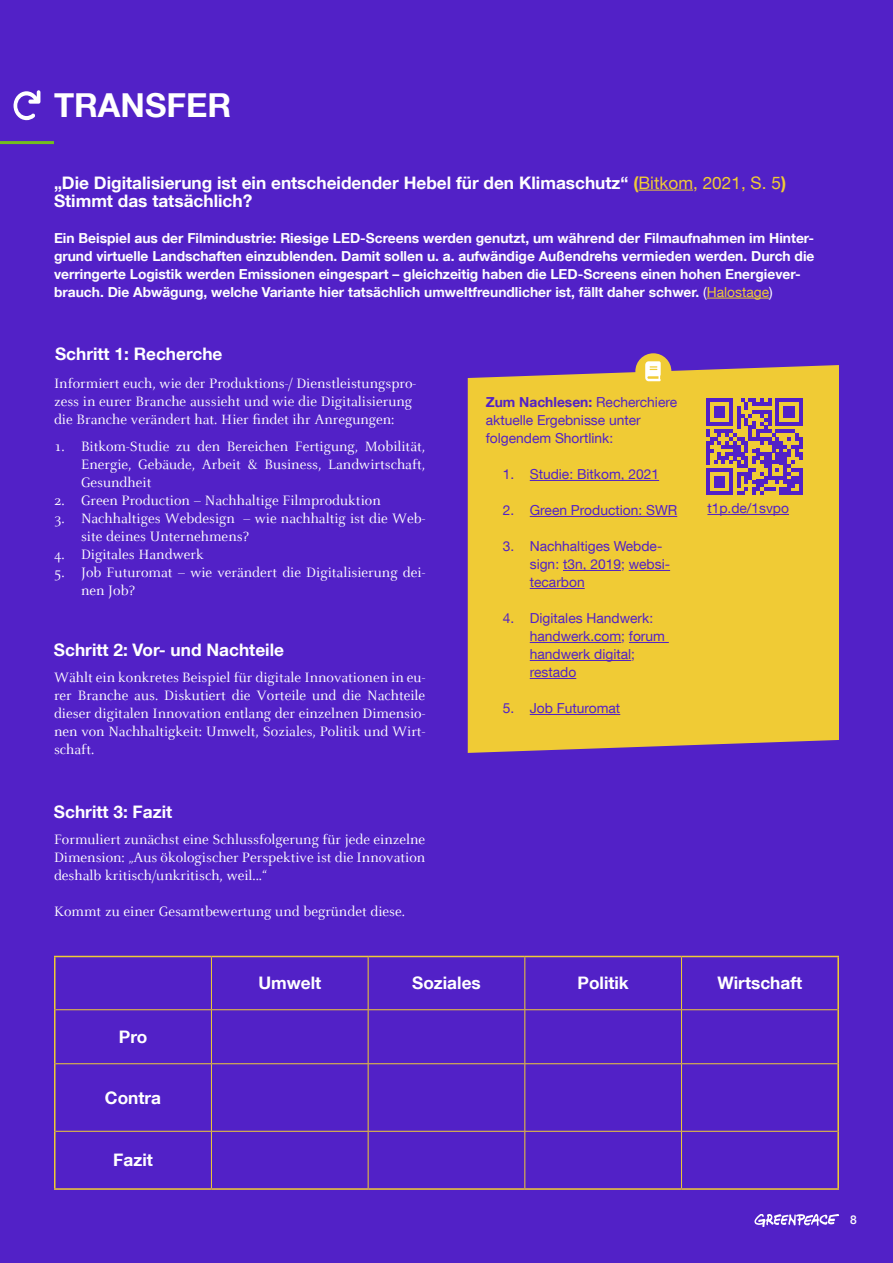
<style>
.page{position:relative;width:893px;height:1263px;background:#5221c7}
.page>*{position:absolute;margin:0;border:0;box-sizing:border-box;transform-origin:0 0}
.t1{font:700 33px "Helvetica Neue LT Com";color:#fff}
.t2{font:700 17.25px/18px "Helvetica Neue LT Com";color:#fff}
.t3{font:15px/18px "Celeste";color:#fff;text-align:justify}
.t4{font:700 13.8px/18px "Helvetica Neue LT Com";color:#fff}
.t5{font:13.8px/18px "Helvetica Neue LT Com";color:#5221c7}
.t6{font:500 12px "Helvetica Neue LT Com";color:#fff}
.s1{color:#f0cb35}
.s2{font-weight:400;color:#f0cb35}
.s3{font-weight:400}
.s4{font-weight:700}
</style>
<div class="page">
<hr style="left:638px;top:190px;width:55px;height:1px;background:#f0cb35">
<hr style="left:707px;top:298px;width:62px;height:1px;background:#f0cb35">
<hr style="left:54px;top:956px;width:157px;height:1px;background:#f0cb35">
<hr style="left:54px;top:957px;width:2px;height:53px;background:#f0cb35">
<hr style="left:211px;top:956px;width:157px;height:1px;background:#f0cb35">
<hr style="left:368px;top:956px;width:157px;height:1px;background:#f0cb35">
<hr style="left:525px;top:956px;width:156px;height:1px;background:#f0cb35">
<hr style="left:681px;top:956px;width:158px;height:1px;background:#f0cb35">
<hr style="left:837px;top:957px;width:2px;height:53px;background:#f0cb35">
<hr style="left:54px;top:1010px;width:2px;height:54px;background:#f0cb35">
<hr style="left:837px;top:1010px;width:2px;height:54px;background:#f0cb35">
<hr style="left:54px;top:1064px;width:2px;height:67px;background:#f0cb35">
<hr style="left:837px;top:1064px;width:2px;height:67px;background:#f0cb35">
<hr style="left:54px;top:1131px;width:2px;height:57px;background:#f0cb35">
<hr style="left:837px;top:1131px;width:2px;height:57px;background:#f0cb35">
<hr style="left:54px;top:1188px;width:157px;height:2px;background:#f0cb35">
<hr style="left:211px;top:1188px;width:157px;height:2px;background:#f0cb35">
<hr style="left:368px;top:1188px;width:157px;height:2px;background:#f0cb35">
<hr style="left:525px;top:1188px;width:156px;height:2px;background:#f0cb35">
<hr style="left:681px;top:1188px;width:158px;height:2px;background:#f0cb35">
<hr style="left:211px;top:957px;width:1px;height:52px;background:#f0cb35">
<hr style="left:368px;top:957px;width:1px;height:52px;background:#f0cb35">
<hr style="left:524px;top:957px;width:1px;height:52px;background:#f0cb35">
<hr style="left:681px;top:957px;width:1px;height:52px;background:#f0cb35">
<hr style="left:56px;top:1009px;width:155px;height:1px;background:#f0cb35">
<hr style="left:211px;top:1009px;width:157px;height:1px;background:#f0cb35">
<hr style="left:211px;top:1010px;width:1px;height:53px;background:#f0cb35">
<hr style="left:368px;top:1009px;width:157px;height:1px;background:#f0cb35">
<hr style="left:368px;top:1010px;width:1px;height:53px;background:#f0cb35">
<hr style="left:525px;top:1009px;width:156px;height:1px;background:#f0cb35">
<hr style="left:524px;top:1010px;width:1px;height:53px;background:#f0cb35">
<hr style="left:681px;top:1009px;width:156px;height:1px;background:#f0cb35">
<hr style="left:681px;top:1010px;width:1px;height:53px;background:#f0cb35">
<hr style="left:56px;top:1063px;width:155px;height:1px;background:#f0cb35">
<hr style="left:211px;top:1063px;width:157px;height:1px;background:#f0cb35">
<hr style="left:211px;top:1064px;width:1px;height:67px;background:#f0cb35">
<hr style="left:368px;top:1063px;width:157px;height:1px;background:#f0cb35">
<hr style="left:368px;top:1064px;width:1px;height:67px;background:#f0cb35">
<hr style="left:525px;top:1063px;width:156px;height:1px;background:#f0cb35">
<hr style="left:524px;top:1064px;width:1px;height:67px;background:#f0cb35">
<hr style="left:681px;top:1063px;width:156px;height:1px;background:#f0cb35">
<hr style="left:681px;top:1064px;width:1px;height:67px;background:#f0cb35">
<hr style="left:56px;top:1131px;width:155px;height:1px;background:#f0cb35">
<hr style="left:211px;top:1131px;width:157px;height:1px;background:#f0cb35">
<hr style="left:211px;top:1132px;width:1px;height:56px;background:#f0cb35">
<hr style="left:368px;top:1131px;width:157px;height:1px;background:#f0cb35">
<hr style="left:368px;top:1132px;width:1px;height:56px;background:#f0cb35">
<hr style="left:525px;top:1131px;width:156px;height:1px;background:#f0cb35">
<hr style="left:524px;top:1132px;width:1px;height:56px;background:#f0cb35">
<hr style="left:681px;top:1131px;width:156px;height:1px;background:#f0cb35">
<hr style="left:681px;top:1132px;width:1px;height:56px;background:#f0cb35">
<div style="left:468px;top:365px;width:371px;height:388px;background:#f0cb35"></div>
<div style="left:635px;top:353px;width:36px;height:36px;background:#f0cb35;border-radius:50%"></div>
<hr style="left:530px;top:480px;width:129px;height:1px;background:#5221c7">
<hr style="left:530px;top:516px;width:147px;height:1px;background:#5221c7">
<hr style="left:563px;top:570px;width:58px;height:1px;background:#5221c7">
<hr style="left:629px;top:570px;width:41px;height:1px;background:#5221c7">
<hr style="left:530px;top:588px;width:55px;height:1px;background:#5221c7">
<hr style="left:530px;top:642px;width:91px;height:1px;background:#5221c7">
<hr style="left:629px;top:642px;width:40px;height:1px;background:#5221c7">
<hr style="left:530px;top:660px;width:101px;height:1px;background:#5221c7">
<hr style="left:530px;top:678px;width:46px;height:1px;background:#5221c7">
<hr style="left:530px;top:714px;width:90px;height:1px;background:#5221c7">
<hr style="left:707px;top:514px;width:82px;height:1px;background:#5221c7">
<svg style="left:645px;top:361px;width:16px;height:20px"></svg>
<svg style="left:706px;top:398px;width:96px;height:97px"></svg>
<svg style="left:754px;top:1214px;width:85px;height:12px"></svg>
<hr style="left:0;top:141px;width:54px;height:3px;background:#73be1e">
<svg style="left:14px;top:90px;width:26px;height:30px"></svg>
<h1 class="t1" style="left:54px;top:84px;width:179px">TRANSFER</h1>
<p class="t2" style="left:54px;top:173px;width:734px">„Die Digitalisierung ist ein entscheidender Hebel für den Klimaschutz“ <span class="s1">(</span><span class="s2">Bitkom, 2021, S. 5</span><span class="s1">)<br></span>Stimmt das tatsächlich?</p>
<p class="t4" style="left:54px;top:229px;width:762px">Ein Beispiel aus der Filmindustrie: Riesige LED-Screens werden genutzt, um während der Filmaufnahmen im Hinter&shy;grund virtuelle Landschaften einzublenden. Damit sollen u. a. aufwändige Außendrehs vermieden werden. Durch die verringerte Logistik werden Emissionen eingespart – gleichzeitig haben die LED-Screens einen hohen Energiever&shy;brauch. Die Abwägung, welche Variante hier tatsächlich umweltfreundlicher ist, fällt daher schwer. <span class="s3">(</span><span class="s2">Halostage</span><span class="s3">)</span></p>
<p class="t2" style="left:55px;top:344px;width:169px">Schritt 1: Recherche</p>
<p class="t3" style="left:54px;top:375px;width:364px;text-align:left">Informiert euch, wie der Produktions-/ Dienstleistungspro&shy;zess in eurer Branche aussieht und wie die Digitalisierung die Branche verändert hat. Hier findet ihr Anregungen:</p>
<p class="t3" style="left:81px;top:438px;width:346px;text-indent:-27px">1. Bitkom-Studie zu den Bereichen Fertigung, Mobilität, Energie, Gebäude, Arbeit &amp; Business, Landwirtschaft, Gesundheit</p>
<p class="t3" style="left:54px;top:492px;width:328px">2. Green Production – Nachhaltige Filmproduktion</p>
<p class="t3" style="left:81px;top:510px;width:346px;text-indent:-27px">3. Nachhaltiges Webdesign – wie nachhaltig ist die Web&shy;site deines Unternehmens?</p>
<p class="t3" style="left:54px;top:546px;width:151px">4. Digitales Handwerk</p>
<p class="t3" style="left:81px;top:564px;width:346px;text-indent:-27px">5. Job Futuromat – wie verändert die Digitalisierung dei&shy;nen Job?</p>
<p class="t2" style="left:54px;top:641px;width:232px">Schritt 2: Vor- und Nachteile</p>
<p class="t3" style="left:54px;top:669px;width:373px">Wählt ein konkretes Beispiel für digitale Innovationen in eu&shy;rer Branche aus. Diskutiert die Vorteile und die Nachteile dieser digitalen Innovation entlang der einzelnen Dimensio&shy;nen von Nachhaltigkeit: Umwelt, Soziales, Politik und Wirt&shy;schaft.</p>
<p class="t2" style="left:54px;top:802px;width:120px">Schritt 3: Fazit</p>
<p class="t3" style="left:54px;top:831px;width:373px">Formuliert zunächst eine Schlussfolgerung für jede einzelne Dimension: „Aus ökologischer Perspektive ist die Innovation deshalb kritisch/unkritisch, weil...“</p>
<p class="t3" style="left:54px;top:903px;width:353px">Kommt zu einer Gesamtbewertung und begründet diese.</p>
<p class="t5" style="left:486px;top:393px;width:193px"><span class="s4">Zum Nachlesen:</span> Recherchiere aktuelle Ergebnisse unter folgendem Shortlink:</p>
<p class="t5" style="left:503px;top:465px;width:158px">1. Studie: Bitkom, 2021</p>
<p class="t5" style="left:503px;top:501px;width:176px">2. Green Production: SWR</p>
<p class="t5" style="left:530px;top:537px;width:142px;text-indent:-27px">3. Nachhaltiges Webde&shy;sign: t3n, 2019; websi&shy;tecarbon</p>
<p class="t5" style="left:530px;top:609px;width:137px;text-indent:-27px">4. Digitales Handwerk: handwerk.com; forum handwerk digital; restado</p>
<p class="t5" style="left:503px;top:699px;width:119px">5. Job Futuromat</p>
<p class="t5" style="left:707px;top:499px;width:83px">t1p.de/1svpo</p>
<p class="t2" style="left:119px;top:1027px;width:30px">Pro</p>
<p class="t2" style="left:105px;top:1088px;width:58px">Contra</p>
<p class="t2" style="left:113px;top:1151px;width:41px">Fazit</p>
<p class="t2" style="left:258px;top:974px;width:64px">Umwelt</p>
<p class="t2" style="left:412px;top:974px;width:70px">Soziales</p>
<p class="t2" style="left:577px;top:974px;width:53px">Politik</p>
<p class="t2" style="left:718px;top:974px;width:86px">Wirtschaft</p>
<p class="t6" style="left:850px;top:1212px;width:8px">8</p>
</div>
